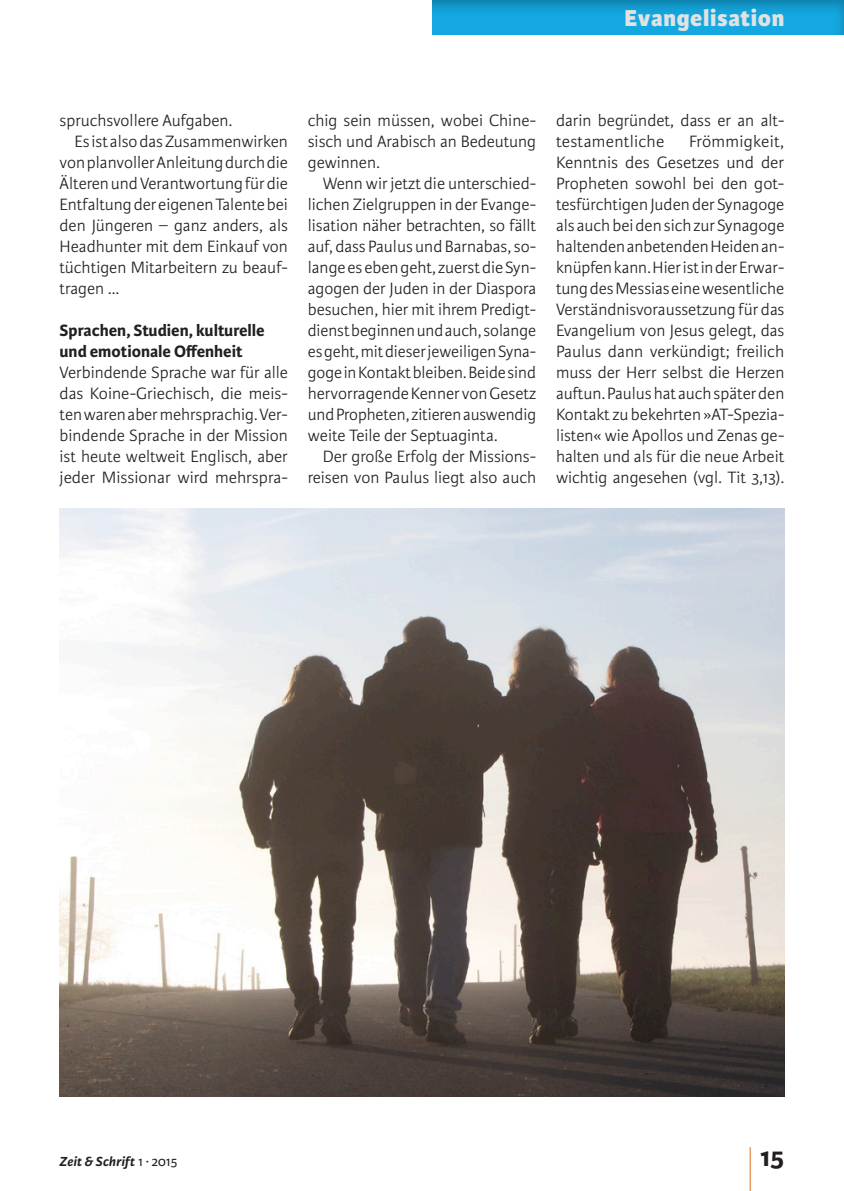
<style>
.page{position:relative;width:844px;height:1191px;background:#fff}
.page>*{position:absolute;margin:0;border:0;box-sizing:border-box;transform-origin:0 0}
.t1{font:300 59.5px "Karmina Sans Basic";color:#df7427;scale:.29 1}
.t2{font:700 28px "Karmina Sans Basic";color:#231f20}
.Balkentext_rechts{font:800 24.5px "Karmina Sans Basic";letter-spacing:.025em;color:#e1e2e4}
.Fließtext{font:300 17.5px/21px "Karmina Sans Basic";color:#231f20;text-align:justify}
.Fließtext_nach_Titel{font:300 17.5px/21px "Karmina Sans Basic";color:#231f20;text-align:justify}
.Zwischenüberschrift{font:700 17.5px/21px "Karmina Sans Basic";color:#231f20}
.t3{font:italic 700 14px "Karmina Sans Basic";letter-spacing:.015em;color:#231f20}
.s1{font-weight:400;font-style:normal}
</style>
<div class="page">
<div style="left:430px;top:0;width:413px;height:35px;background:#231f20;opacity:.3"></div>
<img style="left:60px;top:508px;width:724px;height:588px">
<p class="Balkentext_rechts" style="left:624px;top:4px;width:161px">Evangelisation</p>
<p class="Fließtext" style="left:60px;top:110px;width:174px">spruchsvollere Aufgaben.</p>
<p class="Fließtext" style="left:60px;top:131px;width:230px;text-indent:15px">Es ist also das Zusammenwirken von planvoller Anleitung durch die Älteren und Verantwortung für die Entfaltung der eigenen Talente bei den Jüngeren – ganz anders, als Headhunter mit dem Einkauf von tüchtigen Mitarbeitern zu beauf&shy;tragen …</p>
<p class="Zwischenüberschrift" style="left:60px;top:320px;width:206px">Sprachen, Studien, kulturelle und emotionale Offenheit</p>
<p class="Fließtext_nach_Titel" style="left:60px;top:362px;width:230px">Verbindende Sprache war für alle das Koine-Griechisch, die meis&shy;ten waren aber mehrsprachig. Ver&shy;bindende Sprache in der Mission ist heute weltweit Englisch, aber jeder Missionar wird mehrspra-</p>
<p class="Fließtext_nach_Titel" style="left:308px;top:110px;width:230px">chig sein müssen, wobei Chine&shy;sisch und Arabisch an Bedeutung gewinnen.</p>
<p class="Fließtext" style="left:308px;top:173px;width:230px;text-indent:15px">Wenn wir jetzt die unterschied&shy;lichen Zielgruppen in der Evange&shy;lisation näher betrachten, so fällt auf, dass Paulus und Barnabas, so&shy;lange es eben geht, zuerst die Syn&shy;agogen der Juden in der Diaspora besuchen, hier mit ihrem Predigt&shy;dienst beginnen und auch, solange es geht, mit dieser jeweiligen Syna&shy;goge in Kontakt bleiben. Beide sind hervorragende Kenner von Gesetz und Propheten, zitieren auswendig weite Teile der Septuaginta.</p>
<p class="Fließtext" style="left:308px;top:446px;width:230px;text-align:right">Der große Erfolg der Missions&shy;reisen von Paulus liegt also auch</p>
<p class="Fließtext" style="left:556px;top:110px;width:230px">darin begründet, dass er an alt&shy;testamentliche</p>
<p class="Fließtext" style="left:556px;top:131px;width:230px;text-indent:133px">Frömmigkeit, Kenntnis des Gesetzes und der Propheten sowohl bei den got&shy;tesfürchtigen Juden der Synagoge als auch bei den sich zur Synagoge haltenden anbetenden Heiden an&shy;knüpfen kann. Hier ist in der Erwar&shy;tung des Messias eine wesentliche Verständnisvoraussetzung für das Evangelium von Jesus gelegt, das Paulus dann verkündigt; freilich muss der Herr selbst die Herzen auftun. Paulus hat auch später den Kontakt zu bekehrten »AT-Spezia&shy;listen« wie Apollos und Zenas ge&shy;halten und als für die neue Arbeit wichtig angesehen (vgl. Tit 3,13).</p>
<h1 class="t1" style="left:748px;top:1140px;width:17px">|</h1>
<p class="t3" style="left:60px;top:1153px;width:119px">Zeit &amp; Schrift <span class="s1">1 ∙ 2015</span></p>
<h2 class="t2" style="left:759px;top:1141px;width:26px">15</h2>
</div>
